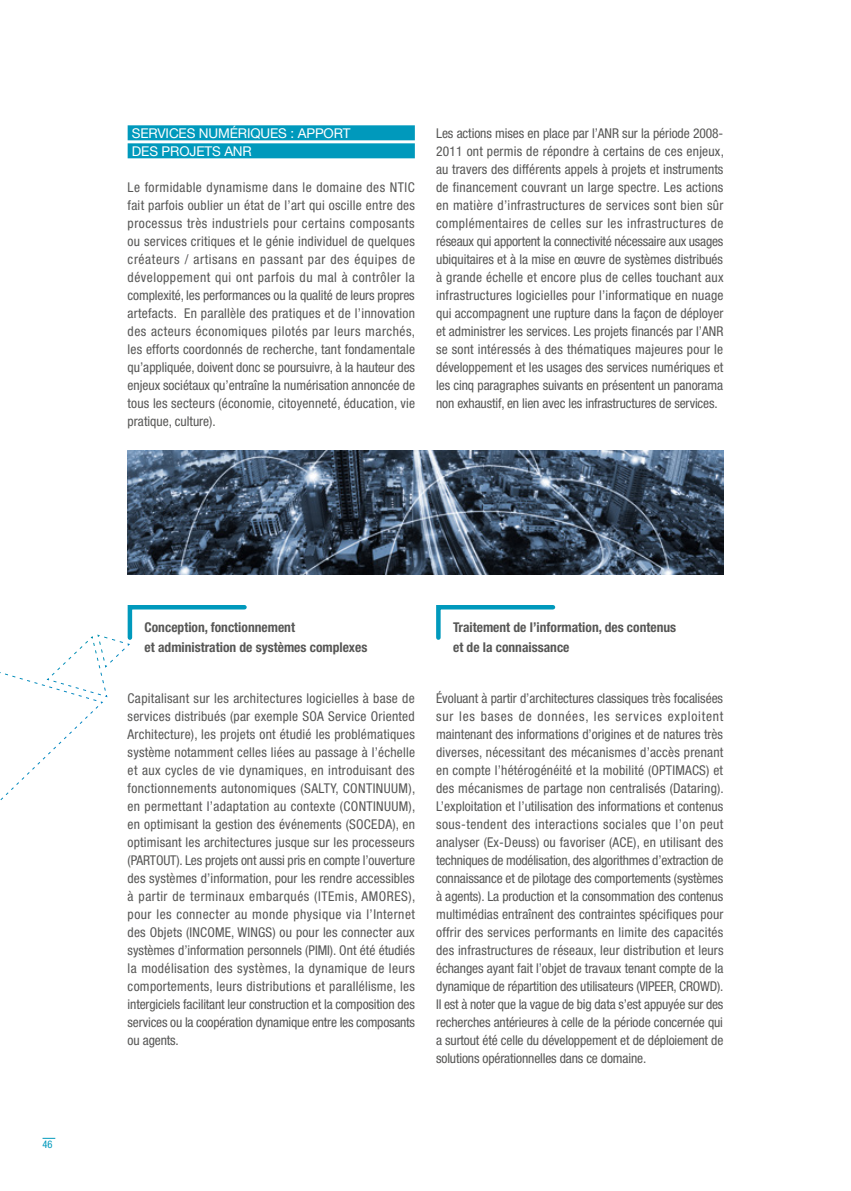
<style>
.page{position:relative;width:851px;height:1191px;background:#fff}
.page>*{position:absolute;margin:0;border:0;box-sizing:border-box;transform-origin:0 0}
.t1{font:condensed 13.5px/18px "Helvetica Neue";letter-spacing:-.01em;color:#575756;text-align:justify}
.t2{font:700 condensed 13.5px/19.8px "Helvetica Neue";color:#575756}
.t3{font:13.5px/18px "Helvetica Neue";letter-spacing:-.01em;color:#fff}
.t4{font:condensed 10.5px "Helvetica Neue";color:#0099bc}
</style>
<div class="page">
<div style="left:128px;top:125px;width:287px;height:15px;background:#0099bc"></div>
<div style="left:128px;top:143px;width:287px;height:15px;background:#0099bc"></div>
<svg style="left:436px;top:605px;width:120px;height:35px"></svg>
<svg style="left:0;top:605px;width:247px;height:195px"></svg>
<img style="left:128px;top:451px;width:595px;height:123px">
<svg style="left:43px;top:1138px;width:12px;height:1px"></svg>
<p class="t3" style="left:132px;top:124px;width:220px">SERVICES NUMÉRIQUES : APPORT<br>DES PROJETS ANR</p>
<p class="t1" style="left:128px;top:178px;width:289px">Le formidable dynamisme dans le domaine des NTIC fait parfois oublier un état de l’art qui oscille entre des processus très industriels pour certains composants ou services critiques et le génie individuel de quelques créateurs / artisans en passant par des équipes de développement qui ont parfois du mal à contrôler la complexité, les performances ou la qualité de leurs propres artefacts. En parallèle des pratiques et de l’innovation des acteurs économiques pilotés par leurs marchés, les efforts coordonnés de recherche, tant fondamentale qu’appliquée, doivent donc se poursuivre, à la hauteur des enjeux sociétaux qu’entraîne la numérisation annoncée de tous les secteurs (économie, citoyenneté, éducation, vie pratique, culture).</p>
<p class="t1" style="left:436px;top:124px;width:289px">Les actions mises en place par l’ANR sur la période 2008- 2011 ont permis de répondre à certains de ces enjeux, au travers des différents appels à projets et instruments de financement couvrant un large spectre. Les actions en matière d’infrastructures de services sont bien sûr complémentaires de celles sur les infrastructures de réseaux qui apportent la connectivité nécessaire aux usages ubiquitaires et à la mise en œuvre de systèmes distribués à grande échelle et encore plus de celles touchant aux infrastructures logicielles pour l’informatique en nuage qui accompagnent une rupture dans la façon de déployer et administrer les services. Les projets financés par l’ANR se sont intéressés à des thématiques majeures pour le développement et les usages des services numériques et les cinq paragraphes suivants en présentent un panorama non exhaustif, en lien avec les infrastructures de services.</p>
<p class="t4" style="left:43px;top:1138px;width:12px">46</p>
<p class="t2" style="left:144px;top:617px;width:224px">Conception, fonctionnement<br>et administration de systèmes complexes</p>
<p class="t2" style="left:453px;top:617px;width:225px">Traitement de l’information, des contenus et de la connaissance</p>
<p class="t1" style="left:128px;top:689px;width:289px">Capitalisant sur les architectures logicielles à base de services distribués (par exemple SOA Service Oriented Architecture), les projets ont étudié les problématiques système notamment celles liées au passage à l’échelle et aux cycles de vie dynamiques, en introduisant des fonctionnements autonomiques (SALTY, CONTINUUM), en permettant l’adaptation au contexte (CONTINUUM), en optimisant la gestion des événements (SOCEDA), en optimisant les architectures jusque sur les processeurs (PARTOUT). Les projets ont aussi pris en compte l’ouverture des systèmes d’information, pour les rendre accessibles à partir de terminaux embarqués (ITEmis, AMORES), pour les connecter au monde physique via l’Internet des Objets (INCOME, WINGS) ou pour les connecter aux systèmes d’information personnels (PIMI). Ont été étudiés la modélisation des systèmes, la dynamique de leurs comportements, leurs distributions et parallélisme, les intergiciels facilitant leur construction et la composition des services ou la coopération dynamique entre les composants ou agents.</p>
<p class="t1" style="left:436px;top:689px;width:289px">Évoluant à partir d’architectures classiques très focalisées sur les bases de données, les services exploitent maintenant des informations d’origines et de natures très diverses, nécessitant des mécanismes d’accès prenant en compte l’hétérogénéité et la mobilité (OPTIMACS) et des mécanismes de partage non centralisés (Dataring).<br>L’exploitation et l’utilisation des informations et contenus sous-tendent des interactions sociales que l’on peut analyser (Ex-Deuss) ou favoriser (ACE), en utilisant des techniques de modélisation, des algorithmes d’extraction de connaissance et de pilotage des comportements (systèmes à agents). La production et la consommation des contenus multimédias entraînent des contraintes spécifiques pour offrir des services performants en limite des capacités des infrastructures de réseaux, leur distribution et leurs échanges ayant fait l’objet de travaux tenant compte de la dynamique de répartition des utilisateurs (VIPEER, CROWD).<br>Il est à noter que la vague de big data s’est appuyée sur des recherches antérieures à celle de la période concernée qui a surtout été celle du développement et de déploiement de solutions opérationnelles dans ce domaine.</p>
</div>
